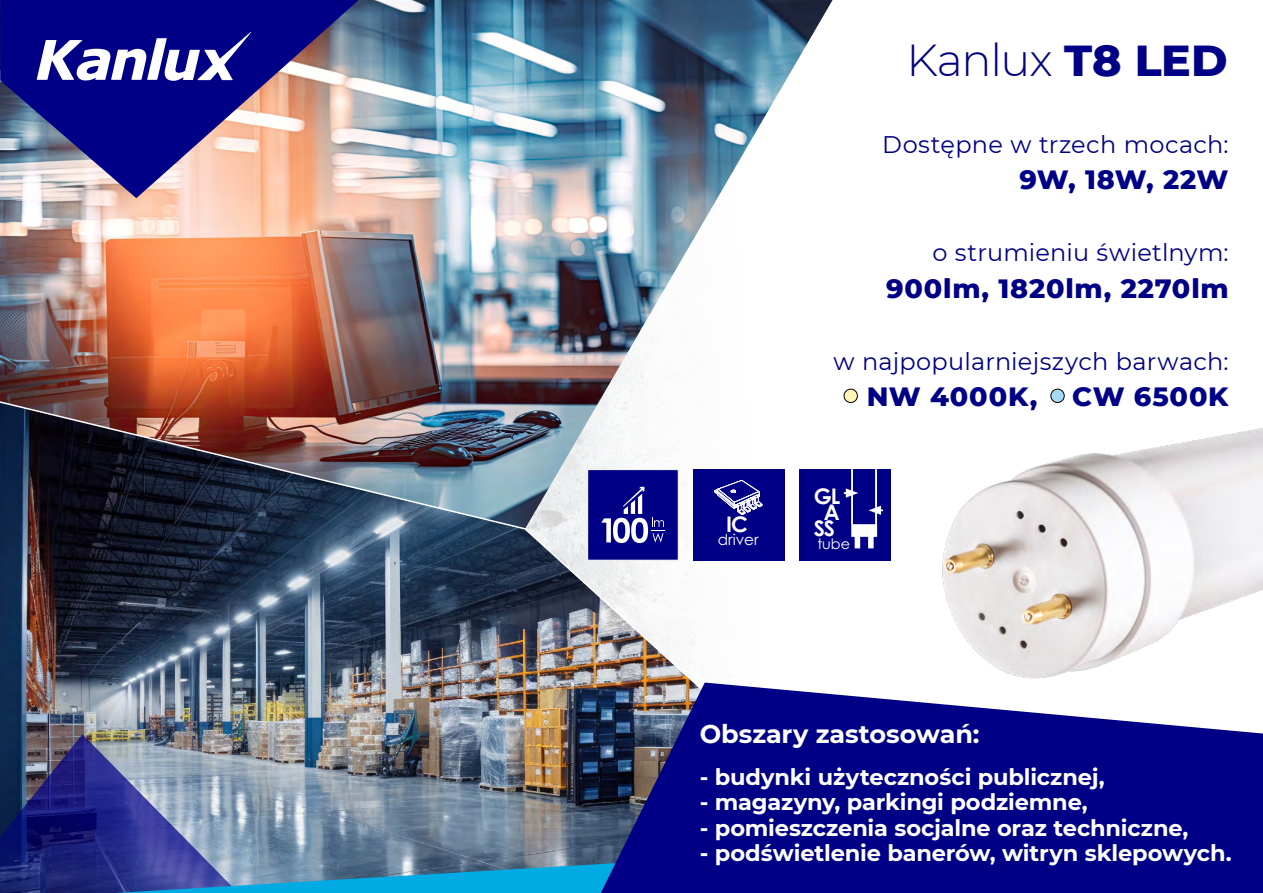
<style>
.page{position:relative;width:1263px;height:893px;background:#fff}
.page>*{position:absolute;margin:0;border:0;box-sizing:border-box;transform-origin:0 0}
.t1{font:300 44.7px "Montserrat";letter-spacing:-.03em;color:#000086}
.t2{font:800 27px "Montserrat";letter-spacing:.03em;color:#000086}
.t3{font:700 25.5px "Montserrat";color:#fff}
.t4{font:24px "Montserrat";letter-spacing:.01em;color:#000086}
.t5{font:700 22.5px "Montserrat";letter-spacing:-.005em;color:#fff}
.t6{font:700 21.45px/16.2px "Century Gothic";color:#fff;text-align:center}
.t7{font:15.3px "Century Gothic";color:#fff}
.t8{font:14.4px "Century Gothic";color:#fff}
.s1{font-weight:800;font-size:44.25px}
</style>
<div class="page">
<img style="left:0;top:0;width:832px;height:398px">
<img style="left:0;top:398px;width:858px;height:426px">
<img style="left:0;top:0;width:359px;height:198px">
<svg style="left:37px;top:32px;width:214px;height:49px"></svg>
<img style="left:0;top:734px;width:239px;height:159px">
<svg style="left:115px;top:824px;width:486px;height:69px;background:#5083ac"></svg>
<div style="left:844px;top:389px;width:13px;height:13px;background:#fff5b5;border-radius:50%"></div>
<div style="left:844px;top:389px;width:13px;height:14px;border:1px solid #000;border-radius:50%"></div>
<img style="left:942px;top:388px;width:321px;height:291px">
<div style="left:799px;top:469px;width:92px;height:92px;background:#000087"></div>
<svg style="left:844px;top:469px;width:39px;height:79px"></svg>
<div style="left:693px;top:469px;width:92px;height:92px;background:#000087"></div>
<svg style="left:714px;top:480px;width:49px;height:35px"></svg>
<div style="left:587px;top:469px;width:92px;height:92px;background:#000086;border:1px solid #fff"></div>
<svg style="left:601px;top:487px;width:63px;height:56px"></svg>
<svg style="left:601px;top:682px;width:662px;height:211px;background:#202190"></svg>
<h1 class="t1" style="left:906px;top:29px;width:323px">Kanlux <span class="s1">T8 LED</span></h1>
<p class="t4" style="left:882px;top:128px;width:348px">Dostępne w trzech mocach:</p>
<p class="t2" style="left:1019px;top:160px;width:211px">9W, 18W, 22W</p>
<p class="t4" style="left:932px;top:236px;width:298px">o strumieniu świetlnym:</p>
<p class="t2" style="left:886px;top:268px;width:344px">900lm, 1820lm, 2270lm</p>
<p class="t6" style="left:726px;top:515px;width:23px">IC</p>
<p class="t7" style="left:718px;top:528px;width:43px">driver</p>
<p class="t4" style="left:833px;top:345px;width:396px">w najpopularniejszych barwach:</p>
<p class="t2" style="left:867px;top:377px;width:172px">NW 4000K,</p>
<p class="t2" style="left:1072px;top:377px;width:158px">CW 6500K</p>
<p class="t6" style="left:814px;top:487px;width:28px">GL<br>A<br>SS</p>
<p class="t8" style="left:817px;top:534px;width:34px">tube</p>
<p class="t3" style="left:700px;top:715px;width:281px">Obszary zastosowań:</p>
<p class="t5" style="left:700px;top:760px;width:406px">- budynki użyteczności publicznej,</p>
<p class="t5" style="left:700px;top:786px;width:389px">- magazyny, parkingi podziemne,</p>
<p class="t5" style="left:700px;top:811px;width:490px">- pomieszczenia socjalne oraz techniczne,</p>
<p class="t5" style="left:700px;top:837px;width:533px">- podświetlenie banerów, witryn sklepowych.</p>
</div>
